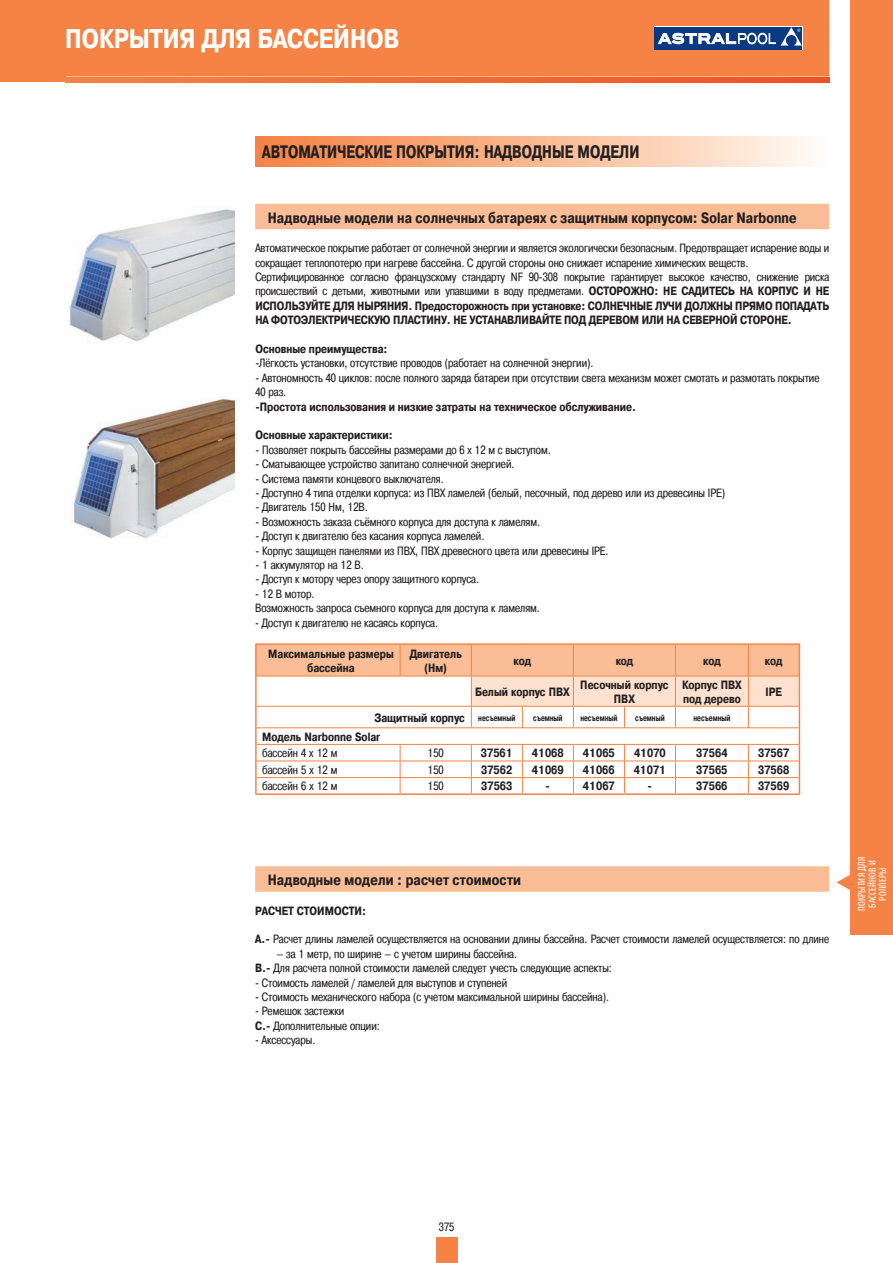
<style>
.page{position:relative;width:893px;height:1263px;background:#fff}
.page>*{position:absolute;margin:0;border:0;box-sizing:border-box;transform-origin:0 0}
.t1{font:700 27px "Pragmatica Cond C";color:#fff}
.t2{font:700 18px "Pragmatica Cond C";color:#231f20;scale:.9 1}
.t3{font:700 15px "Pragmatica Cond C";letter-spacing:.01em;color:#231f20}
.t4{font:12px/14.4px "Pragmatica Cond C";color:#231f20}
.t5{font:700 12px/14.4px "Pragmatica Cond C";color:#231f20;text-align:center}
.t6{font:condensed 10.5px/10.5px "Myriad Pro";letter-spacing:.02em;color:#fff;text-align:center}
.t7{font:700 9px "Pragmatica Cond C";color:#231f20;scale:.85 1}
.s1{font-weight:700}
.s2{font-size:9px}
</style>
<div class="page">
<div style="left:436px;top:1237px;width:21px;height:26px;background:#f58345"></div>
<svg style="left:836px;top:875px;width:14px;height:15px"></svg>
<div style="left:0;top:0;width:829px;height:77px;background:#f58345"></div>
<div style="left:654px;top:27px;width:148px;height:23px;background:#083981"></div>
<svg style="left:658px;top:27px;width:144px;height:19px"></svg>
<div style="left:0;top:74px;width:66px;height:8px;background:#f58345"></div>
<svg style="left:66px;top:78px;width:763px;height:4px"></svg>
<div style="left:255px;top:204px;width:574px;height:25px;background:#fabd96"></div>
<div style="left:255px;top:866px;width:574px;height:26px;background:#fabd96"></div>
<hr style="left:255px;top:643px;width:145px;height:2px;background:#f58345">
<hr style="left:400px;top:643px;width:71px;height:2px;background:#f58345">
<hr style="left:471px;top:643px;width:51px;height:2px;background:#f58345">
<hr style="left:522px;top:643px;width:51px;height:2px;background:#f58345">
<hr style="left:573px;top:643px;width:51px;height:2px;background:#f58345">
<hr style="left:624px;top:643px;width:51px;height:2px;background:#f58345">
<hr style="left:675px;top:643px;width:73px;height:2px;background:#f58345">
<hr style="left:748px;top:643px;width:52px;height:2px;background:#f58345">
<hr style="left:255px;top:793px;width:145px;height:2px;background:#f58345">
<hr style="left:400px;top:793px;width:71px;height:2px;background:#f58345">
<hr style="left:471px;top:793px;width:51px;height:2px;background:#f58345">
<hr style="left:522px;top:793px;width:51px;height:2px;background:#f58345">
<hr style="left:573px;top:793px;width:51px;height:2px;background:#f58345">
<hr style="left:624px;top:793px;width:51px;height:2px;background:#f58345">
<hr style="left:675px;top:793px;width:73px;height:2px;background:#f58345">
<svg style="left:255px;top:644px;width:545px;height:149px"></svg>
<hr style="left:748px;top:793px;width:52px;height:2px;background:#f58345">
<img style="left:69px;top:209px;width:165px;height:133px">
<img style="left:70px;top:399px;width:164px;height:140px">
<div style="left:256px;top:136px;width:572px;height:30px;background:linear-gradient(to right,#f57f3e,#fff9f0)"></div>
<div style="left:850px;top:0;width:43px;height:845px;background:#f58345"></div>
<div style="left:850px;top:833px;width:43px;height:102px;background:#f58345"></div>
<h1 class="t1" style="left:65px;top:24px;width:336px">ПОКРЫТИЯ ДЛЯ БАССЕЙНОВ</h1>
<h2 class="t2" style="left:262px;top:141px;width:421px">АВТОМАТИЧЕСКИЕ ПОКРЫТИЯ: НАДВОДНЫЕ МОДЕЛИ</h2>
<p class="t3" style="left:268px;top:209px;width:530px">Надводные модели на солнечных батареях с защитным корпусом: Solar Narbonne</p>
<p class="t4" style="left:255px;top:241px;width:575px">Автоматическое покрытие работает от солнечной энергии и является экологически безопасным. Предотвращает испарение воды и сокращает теплопотерю при нагреве бассейна. С другой стороны оно снижает испарение химических веществ.<br>Сертифицированное согласно французскому стандарту NF 90-308 покрытие гарантирует высокое качество, снижение риска происшествий с детьми, животными или упавшими в воду предметами. <span class="s1">ОСТОРОЖНО: НЕ САДИТЕСЬ НА КОРПУС И НЕ ИСПОЛЬЗУЙТЕ ДЛЯ НЫРЯНИЯ. Предосторожность при установке: СОЛНЕЧНЫЕ ЛУЧИ ДОЛЖНЫ ПРЯМО ПОПАДАТЬ НА ФОТОЭЛЕКТРИЧЕСКУЮ ПЛАСТИНУ. НЕ УСТАНАВЛИВАЙТЕ ПОД ДЕРЕВОМ ИЛИ НА СЕВЕРНОЙ СТОРОНЕ.</span></p>
<p class="t5" style="left:255px;top:342px;width:134px">Основные преимущества:</p>
<p class="t4" style="left:255px;top:356px;width:340px">-Лёгкость установки, отсутствие проводов (работает на солнечной энергии).</p>
<p class="t4" style="left:255px;top:370px;width:566px">- Автономность 40 циклов: после полного заряда батареи при отсутствии света механизм может смотать и размотать покрытие<br>40 раз.</p>
<p class="t5" style="left:255px;top:399px;width:382px">-Простота использования и низкие затраты на техническое обслуживание.</p>
<p class="t5" style="left:255px;top:428px;width:139px">Основные характеристики:</p>
<p class="t4" style="left:255px;top:442px;width:297px">- Позволяет покрыть бассейны размерами до 6 x 12 м с выступом.</p>
<p class="t4" style="left:255px;top:457px;width:261px">- Сматывающее устройство запитано солнечной энергией.</p>
<p class="t4" style="left:255px;top:471px;width:190px">- Система памяти концевого выключателя.</p>
<p class="t4" style="left:255px;top:486px;width:471px">- Доступно 4 типа отделки корпуса: из ПВХ ламелей (белый, песочный, под дерево или из древесины IPE)</p>
<p class="t4" style="left:255px;top:500px;width:114px">- Двигатель 150 Нм, 12В.</p>
<p class="t4" style="left:255px;top:514px;width:286px">- Возможность заказа съёмного корпуса для доступа к ламелям.</p>
<p class="t4" style="left:255px;top:529px;width:231px">- Доступ к двигателю без касания корпуса ламелей.</p>
<p class="t4" style="left:255px;top:543px;width:355px">- Корпус защищен панелями из ПВХ, ПВХ древесного цвета или древесины IPE.</p>
<p class="t4" style="left:255px;top:558px;width:110px">- 1 аккумулятор на 12 В.</p>
<p class="t4" style="left:255px;top:572px;width:225px">- Доступ к мотору через опору защитного корпуса.</p>
<p class="t4" style="left:255px;top:586px;width:286px">- 12 В мотор.<br>Возможность запроса съемного корпуса для доступа к ламелям.</p>
<p class="t4" style="left:255px;top:615px;width:184px">- Доступ к двигателю не касаясь корпуса.</p>
<p class="t5" style="left:268px;top:646px;width:127px">Максимальные размеры бассейна</p>
<p class="t5" style="left:410px;top:646px;width:53px">Двигатель (Нм)</p>
<p class="t5" style="left:514px;top:654px;width:19px">код</p>
<p class="t5" style="left:616px;top:654px;width:19px">код</p>
<p class="t5" style="left:703px;top:654px;width:19px">код</p>
<p class="t5" style="left:765px;top:654px;width:19px">код</p>
<p class="t5" style="left:475px;top:684px;width:96px">Белый корпус ПВХ</p>
<p class="t5" style="left:580px;top:677px;width:90px">Песочный корпус<br>ПВХ</p>
<p class="t5" style="left:682px;top:677px;width:61px;text-align:left">Корпус ПВХ под дерево</p>
<p class="t5" style="left:766px;top:684px;width:18px">IPE</p>
<p class="t5" style="left:374px;top:710px;width:143px">Защитный корпус <span class="s2">несъемный</span></p>
<p class="t7" style="left:533px;top:712px;width:36px">съемный</p>
<p class="t7" style="left:580px;top:712px;width:45px">несъемный</p>
<p class="t7" style="left:635px;top:712px;width:36px">съемный</p>
<p class="t7" style="left:693px;top:712px;width:45px">несъемный</p>
<p class="t5" style="left:262px;top:729px;width:120px">Модель Narbonne Solar</p>
<p class="t4" style="left:262px;top:746px;width:77px">бассейн 4 x 12 м</p>
<p class="t4" style="left:428px;top:746px;width:18px">150</p>
<p class="t5" style="left:481px;top:746px;width:33px">37561</p>
<p class="t5" style="left:532px;top:746px;width:33px">41068</p>
<p class="t5" style="left:583px;top:746px;width:33px">41065</p>
<p class="t5" style="left:634px;top:746px;width:33px">41070</p>
<p class="t5" style="left:696px;top:746px;width:33px">37564</p>
<p class="t5" style="left:758px;top:746px;width:33px">37567</p>
<p class="t4" style="left:262px;top:763px;width:77px">бассейн 5 x 12 м</p>
<p class="t4" style="left:428px;top:763px;width:18px">150</p>
<p class="t5" style="left:481px;top:763px;width:33px">37562</p>
<p class="t5" style="left:532px;top:763px;width:33px">41069</p>
<p class="t5" style="left:583px;top:763px;width:33px">41066</p>
<p class="t5" style="left:634px;top:763px;width:34px">41071</p>
<p class="t5" style="left:696px;top:763px;width:33px">37565</p>
<p class="t5" style="left:758px;top:763px;width:33px">37568</p>
<p class="t4" style="left:262px;top:779px;width:77px">бассейн 6 x 12 м</p>
<p class="t4" style="left:428px;top:779px;width:18px">150</p>
<p class="t5" style="left:481px;top:779px;width:33px">37563</p>
<p class="t5" style="left:546px;top:779px;width:6px">-</p>
<p class="t5" style="left:583px;top:779px;width:33px">41067</p>
<p class="t5" style="left:648px;top:779px;width:6px">-</p>
<p class="t5" style="left:696px;top:779px;width:33px">37566</p>
<p class="t5" style="left:758px;top:779px;width:33px">37569</p>
<p class="t3" style="left:268px;top:871px;width:255px">Надводные модели : расчет стоимости</p>
<p class="t5" style="left:255px;top:903px;width:112px">РАСЧЕТ СТОИМОСТИ:</p>
<p class="t4" style="left:255px;top:932px;width:576px"><span class="s1">A.-</span> Расчет длины ламелей осуществляется на основании длины бассейна. Расчет стоимости ламелей осуществляется: по длине</p>
<p class="t4" style="left:255px;top:946px;width:358px;text-indent:21px">– за 1 метр, по ширине – с учетом ширины бассейна.<br><span class="s1">В.-</span> Для расчета полной стоимости ламелей следует учесть следующие аспекты:</p>
<p class="t4" style="left:255px;top:975px;width:253px">- Стоимость ламелей / ламелей для выступов и ступеней</p>
<p class="t4" style="left:255px;top:990px;width:355px">- Стоимость механического набора (с учетом максимальной ширины бассейна).</p>
<p class="t4" style="left:255px;top:1004px;width:126px">- Ремешок застежки<br><span class="s1">С.-</span> Дополнительные опции:</p>
<p class="t4" style="left:255px;top:1033px;width:62px">- Аксессуары.</p>
<p class="t6" style="left:856px;top:911px;width:56px;rotate:-90deg">ПОКРЫТИЯ ДЛЯ<br>БАССЕЙНОВ И<br>РОЛЛЕРЫ</p>
<p class="t4" style="left:439px;top:1220px;width:17px">375</p>
</div>
